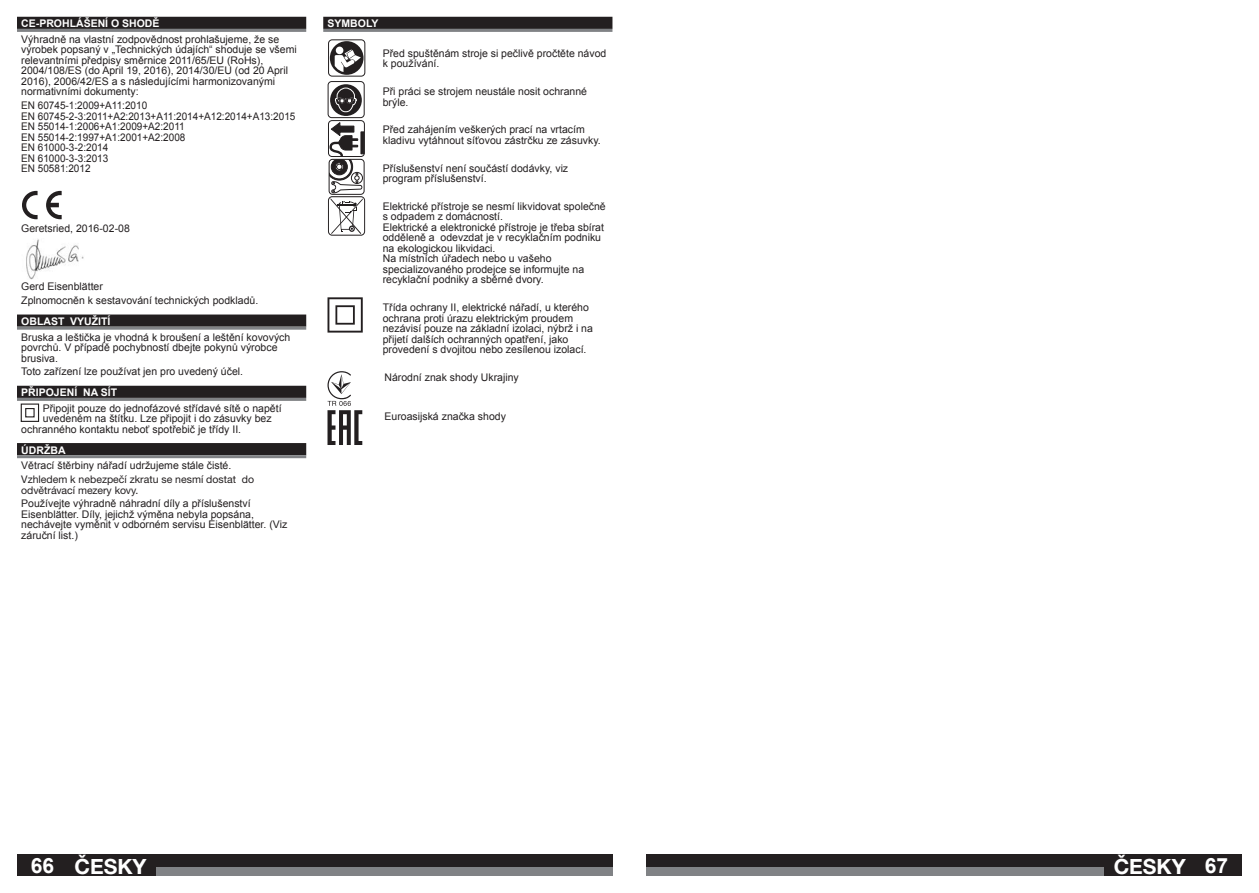
<style>
.page{position:relative;width:1259px;height:893px;background:#fff}
.page>*{position:absolute;margin:0;border:0;box-sizing:border-box;transform-origin:0 0}
.t1{font:700 21px "Helvetica Neue CE";color:#fff}
.t2{font:10.5px/10.5px "Arial";color:#231f20}
.t3{font:10.5px/10.5px "Arial";color:#231f20;scale:.95 1}
.t4{font:10.5px/10.5px "Helvetica Neue CE";color:#231f20}
.t5{font:700 10.5px "Arial";color:#fff}
.s1{font-family:"Arial"}
</style>
<div class="page">
<div style="left:17px;top:855px;width:595px;height:21px;background:#231f20"></div>
<div style="left:68px;top:867px;width:544px;height:9px;background:#808285"></div>
<div style="left:646px;top:855px;width:596px;height:21px;background:#231f20"></div>
<div style="left:646px;top:867px;width:545px;height:9px;background:#808285"></div>
<div style="left:65px;top:855px;width:91px;height:21px;background:#231f20"></div>
<div style="left:1104px;top:855px;width:91px;height:21px;background:#231f20"></div>
<div style="left:17px;top:17px;width:289px;height:12px;background:#231f20"></div>
<hr style="left:17px;top:29px;width:289px;height:3px;background:#808285">
<div style="left:17px;top:315px;width:289px;height:12px;background:#231f20"></div>
<hr style="left:17px;top:327px;width:289px;height:3px;background:#808285">
<div style="left:17px;top:386px;width:289px;height:12px;background:#231f20"></div>
<hr style="left:17px;top:398px;width:289px;height:3px;background:#808285">
<div style="left:17px;top:443px;width:289px;height:12px;background:#231f20"></div>
<hr style="left:17px;top:455px;width:289px;height:3px;background:#808285">
<svg style="left:22px;top:191px;width:16px;height:28px"></svg>
<svg style="left:46px;top:191px;width:16px;height:28px"></svg>
<img style="left:26px;top:239px;width:58px;height:41px">
<div style="left:21px;top:404px;width:18px;height:18px;border:1px solid #231f20"></div>
<div style="left:25px;top:408px;width:10px;height:9px;border:1px solid #231f20"></div>
<div style="left:323px;top:17px;width:289px;height:12px;background:#231f20"></div>
<hr style="left:323px;top:29px;width:289px;height:3px;background:#808285">
<svg style="left:328px;top:40px;width:37px;height:36px"></svg>
<div style="left:328px;top:39px;width:37px;height:38px;border:1px solid #231f20;border-radius:4px"></div>
<svg style="left:330px;top:41px;width:33px;height:34px"></svg>
<div style="left:336px;top:47px;width:7px;height:7px;background:#fff;border-radius:50%"></div>
<svg style="left:335px;top:49px;width:26px;height:23px"></svg>
<div style="left:328px;top:81px;width:36px;height:37px;background:#fff;border:1px solid #231f20;border-radius:4px"></div>
<svg style="left:330px;top:84px;width:32px;height:32px"></svg>
<svg style="left:334px;top:87px;width:23px;height:26px"></svg>
<div style="left:328px;top:120px;width:37px;height:37px;border:1px solid #231f20;border-radius:4px"></div>
<div style="left:329px;top:159px;width:35px;height:36px;border:1px solid #231f20;border-radius:4px"></div>
<svg style="left:328px;top:196px;width:37px;height:40px"></svg>
<svg style="left:328px;top:121px;width:35px;height:113px"></svg>
<svg style="left:327px;top:297px;width:36px;height:36px"></svg>
<svg style="left:327px;top:371px;width:35px;height:74px"></svg>
<p class="t5" style="left:21px;top:18px;width:140px">CE-PROHLÁŠENÍ O SHODĚ</p>
<p class="t2" style="left:21px;top:34px;width:277px">Výhradně na vlastní zodpovědnost prohlašujeme, že se výrobek popsaný v „Technických údajích“ shoduje se všemi relevantními předpisy směrnice 2011/65/EU (RoHs), 2004/108/ES (do April 19, 2016), 2014/30/EU (od 20 April 2016), 2006/42/ES a s následujícími harmonizovanými normativními dokumenty:</p>
<p class="t3" style="left:21px;top:100px;width:290px">EN 60745-1:2009+A11:2010<br>EN 60745-2-3:2011+A2:2013+A11:2014+A12:2014+A13:2015<br>EN 55014-1:2006+A1:2009+A2:2011<br>EN 55014-2:1997+A1:2001+A2:2008<br>EN 61000-3-2:2014<br>EN 61000-3-3:2013<br>EN 50581:2012</p>
<p class="t2" style="left:21px;top:223px;width:110px">Geretsried, 2016-02-08</p>
<p class="t2" style="left:21px;top:280px;width:238px;line-height:14px">Gerd Eisenblätter<br>Zplnomocněn k sestavování technických podkladů.</p>
<p class="t5" style="left:21px;top:316px;width:91px">OBLAST VYUŽITÍ</p>
<p class="t2" style="left:21px;top:332px;width:271px">Bruska a leštička je vhodná k broušení a leštění kovových povrchů. V případě pochybností dbejte pokynů výrobce brusiva.</p>
<p class="t2" style="left:21px;top:367px;width:223px">Toto zařízení lze používat jen pro uvedený účel.</p>
<p class="t5" style="left:21px;top:387px;width:97px">PŘIPOJENÍ NA SÍT</p>
<p class="t2" style="left:43px;top:403px;width:240px">Připojit pouze do jednofázové střídavé sítě o napětí</p>
<p class="t2" style="left:43px;top:413px;width:230px">uvedeném na štítku. Lze připojit i do zásuvky bez</p>
<p class="t2" style="left:21px;top:424px;width:221px">ochranného kontaktu neboť spotřebič je třídy II.</p>
<p class="t5" style="left:21px;top:444px;width:46px">ÚDRŽBA</p>
<p class="t2" style="left:21px;top:460px;width:212px">Větrací štěrbiny nářadí udržujeme stále čisté.</p>
<p class="t4" style="left:21px;top:475px;width:234px">Vzhledem k nebezpečí zkratu se nesmí dostat do odvětrávací mezery kovy.</p>
<p class="t2" style="left:21px;top:498px;width:267px">Používejte výhradně náhradní díly a příslušenství Eisenblätter. Díly, jejichž výměna nebyla popsána, nechávejte vyměnit v odborném servisu Eisenblätter. (Viz záruční list.)</p>
<p class="t5" style="left:327px;top:18px;width:52px">SYMBOLY</p>
<p class="t2" style="left:383px;top:48px;width:225px">Před spuštěnám stroje si pečlivě pročtěte návod k používání.</p>
<p class="t2" style="left:383px;top:86px;width:206px">Při práci se strojem neustále nosit ochranné brýle.</p>
<p class="t2" style="left:383px;top:124px;width:219px">Před zahájením veškerých prací na vrtacím kladivu vytáhnout síťovou zástrčku ze zásuvky.</p>
<p class="t2" style="left:383px;top:163px;width:187px">Příslušenství není součástí dodávky, viz program příslušenství.</p>
<p class="t2" style="left:383px;top:201px;width:224px">Elektrické přístroje se nesmí likvidovat společně s odpadem z domácností.<br>Elektrické a elektronické přístroje je třeba sbírat odděleně a odevzdat je v recyklačním podniku na ekologickou likvidaci.<br>Na místních úřadech nebo u vašeho specializovaného prodejce se informujte na recyklační podniky a sběrné dvory.</p>
<p class="t2" style="left:383px;top:302px;width:212px">Třída ochrany II, elektrické nářadí, u kterého ochrana proti úrazu elektrickým proudem nezávisí pouze na základní izolaci, nýbrž i na přijetí dalších ochranných opatření, jako provedení s dvojitou nebo zesílenou izolací.</p>
<p class="t2" style="left:384px;top:372px;width:136px">Národní znak shody Ukrajiny</p>
<p class="t2" style="left:384px;top:411px;width:123px">Euroasijská značka shody</p>
<h1 class="t1" style="left:31px;top:859px;width:117px"><span class="s1">66</span> ČESKY</h1>
<h1 class="t1" style="left:1113px;top:859px;width:116px">ČESKY <span class="s1">67</span></h1>
</div>
